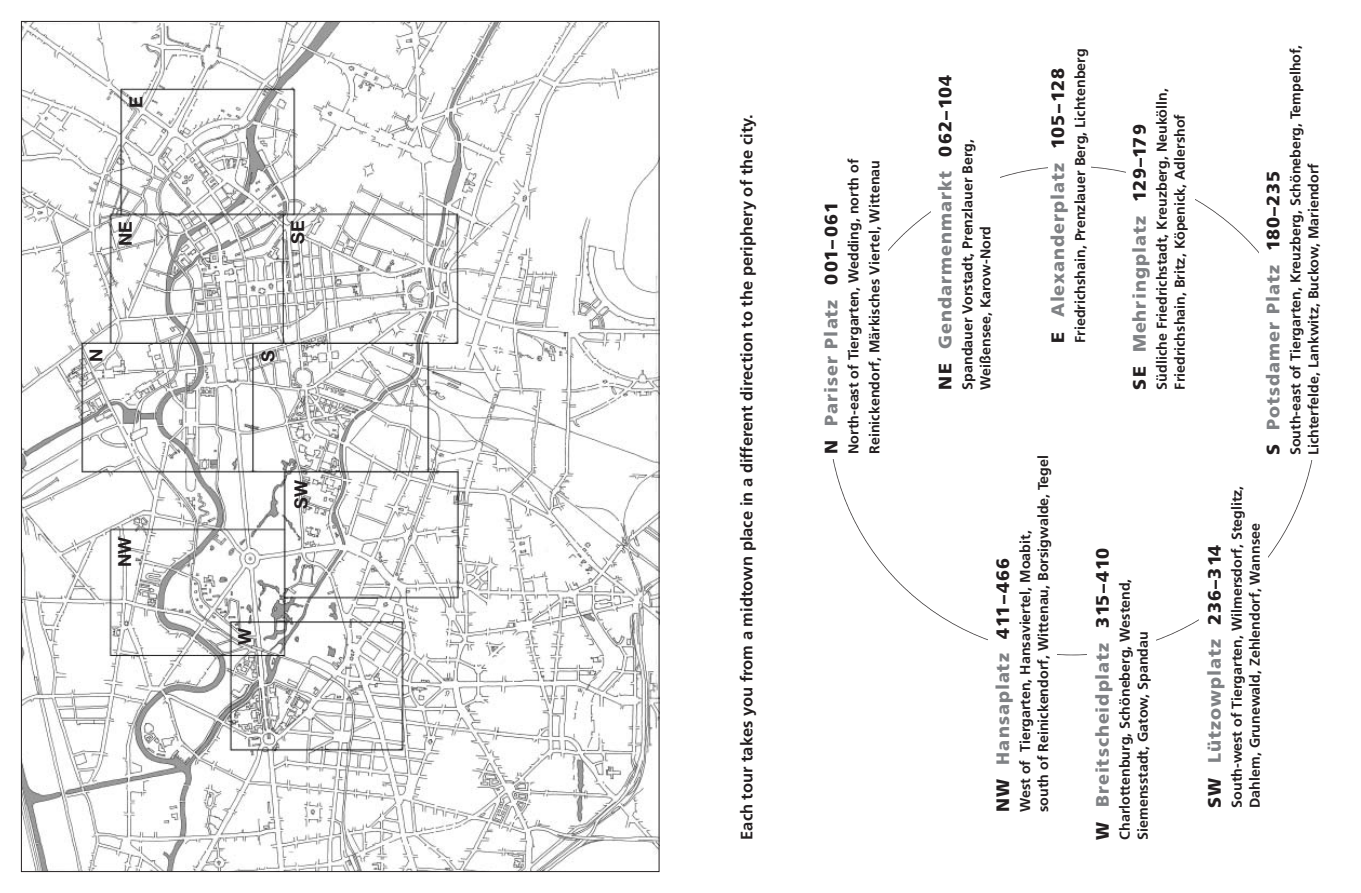
<style>
.page{position:relative;width:1361px;height:893px;background:#fff}
.page>*{position:absolute;margin:0;border:0;box-sizing:border-box;transform-origin:0 0}
.t1{font:900 18px "Frutiger";letter-spacing:.06em;color:#808285}
.t2{font:700 18px "Helvetica Neue";color:#231f20}
.t3{font:700 16.5px "Frutiger";color:#231f20}
.t4{font:700 14.25px/18px "Frutiger";color:#231f20}
.s1{color:#231f20}
</style>
<div class="page">
<svg style="left:832px;top:166px;width:481px;height:489px"></svg>
<div style="left:1087px;top:538px;width:68px;height:302px;background:#fff"></div>
<div style="left:988px;top:439px;width:68px;height:373px;background:#fff"></div>
<div style="left:819px;top:116px;width:68px;height:342px;background:#fff"></div>
<div style="left:931px;top:57px;width:68px;height:333px;background:#fff"></div>
<div style="left:1048px;top:43px;width:42px;height:300px;background:#fff"></div>
<div style="left:1126px;top:74px;width:68px;height:316px;background:#fff"></div>
<div style="left:1259px;top:32px;width:68px;height:428px;background:#fff"></div>
<div style="left:1200px;top:484px;width:68px;height:324px;background:#fff"></div>
<img style="left:23px;top:23px;width:634px;height:847px">
<p class="t2" style="left:125px;top:108px;width:13px;rotate:-90deg">E</p>
<p class="t2" style="left:114px;top:246px;width:27px;rotate:-90deg">NE</p>
<p class="t2" style="left:85px;top:362px;width:15px;rotate:-90deg">N</p>
<p class="t2" style="left:114px;top:567px;width:32px;rotate:-90deg">NW</p>
<p class="t2" style="left:286px;top:244px;width:25px;rotate:-90deg">SE</p>
<p class="t2" style="left:257px;top:362px;width:13px;rotate:-90deg">S</p>
<p class="t2" style="left:290px;top:509px;width:30px;rotate:-90deg">SW</p>
<p class="t2" style="left:234px;top:645px;width:18px;rotate:-90deg">W</p>
<p class="t3" style="left:740px;top:840px;width:727px;rotate:-90deg">Each tour takes you from a midtown place in a different direction to the periphery of the city.</p>
<p class="t1" style="left:824px;top:454px;width:253px;rotate:-90deg"><span class="s1">N</span> Pariser Platz <span class="s1">001–061</span></p>
<p class="t4" style="left:844px;top:454px;width:297px;line-height:21px;rotate:-90deg">North-east of Tiergarten, Wedding, north of<br>Reinickendorf, Märkisches Viertel, Wittenau</p>
<p class="t1" style="left:938px;top:390px;width:316px;rotate:-90deg"><span class="s1">NE</span> Gendarmenmarkt <span class="s1">062–104</span></p>
<p class="t4" style="left:959px;top:390px;width:252px;rotate:-90deg">Spandauer Vorstadt, Prenzlauer Berg,<br>Weißensee, Karow-Nord</p>
<p class="t4" style="left:1072px;top:343px;width:296px;rotate:-90deg">Friedrichshain, Prenzlauer Berg, Lichtenberg</p>
<p class="t1" style="left:1050px;top:343px;width:276px;rotate:-90deg"><span class="s1">E</span> Alexanderplatz <span class="s1">105–128</span></p>
<p class="t4" style="left:1154px;top:390px;width:303px;rotate:-90deg">Südliche Friedrichstadt, Kreuzberg, Neukölln,<br>Friedrichshain, Britz, Köpenick, Adlershof</p>
<p class="t1" style="left:1132px;top:390px;width:267px;rotate:-90deg"><span class="s1">SE</span> Mehringplatz <span class="s1">129–179</span></p>
<p class="t4" style="left:1017px;top:812px;width:359px;rotate:-90deg">West of Tiergarten, Hansaviertel, Moabit,<br>south of Reinickendorf, Wittenau, Borsigwalde, Tegel</p>
<p class="t1" style="left:995px;top:812px;width:256px;rotate:-90deg"><span class="s1">NW</span> Hansaplatz <span class="s1">411–466</span></p>
<p class="t1" style="left:1095px;top:840px;width:293px;rotate:-90deg"><span class="s1">W</span> Breitscheidplatz <span class="s1">315–410</span></p>
<p class="t4" style="left:1117px;top:840px;width:262px;rotate:-90deg">Charlottenburg, Schöneberg, Westend,<br>Siemensstadt, Gatow, Spandau</p>
<p class="t1" style="left:1266px;top:455px;width:286px;rotate:-90deg"><span class="s1">S</span> Potsdamer Platz <span class="s1">180–235</span></p>
<p class="t4" style="left:1287px;top:455px;width:412px;rotate:-90deg">South-east of Tiergarten, Kreuzberg, Schöneberg, Tempelhof,<br>Lichterfelde, Lankwitz, Buckow, Mariendorf</p>
<p class="t4" style="left:1229px;top:808px;width:324px;rotate:-90deg">South-west of Tiergarten, Wilmersdorf, Steglitz,<br>Dahlem, Grunewald, Zehlendorf, Wannsee</p>
<p class="t1" style="left:1207px;top:808px;width:265px;rotate:-90deg"><span class="s1">SW</span> Lützowplatz <span class="s1">236–314</span></p>
</div>
